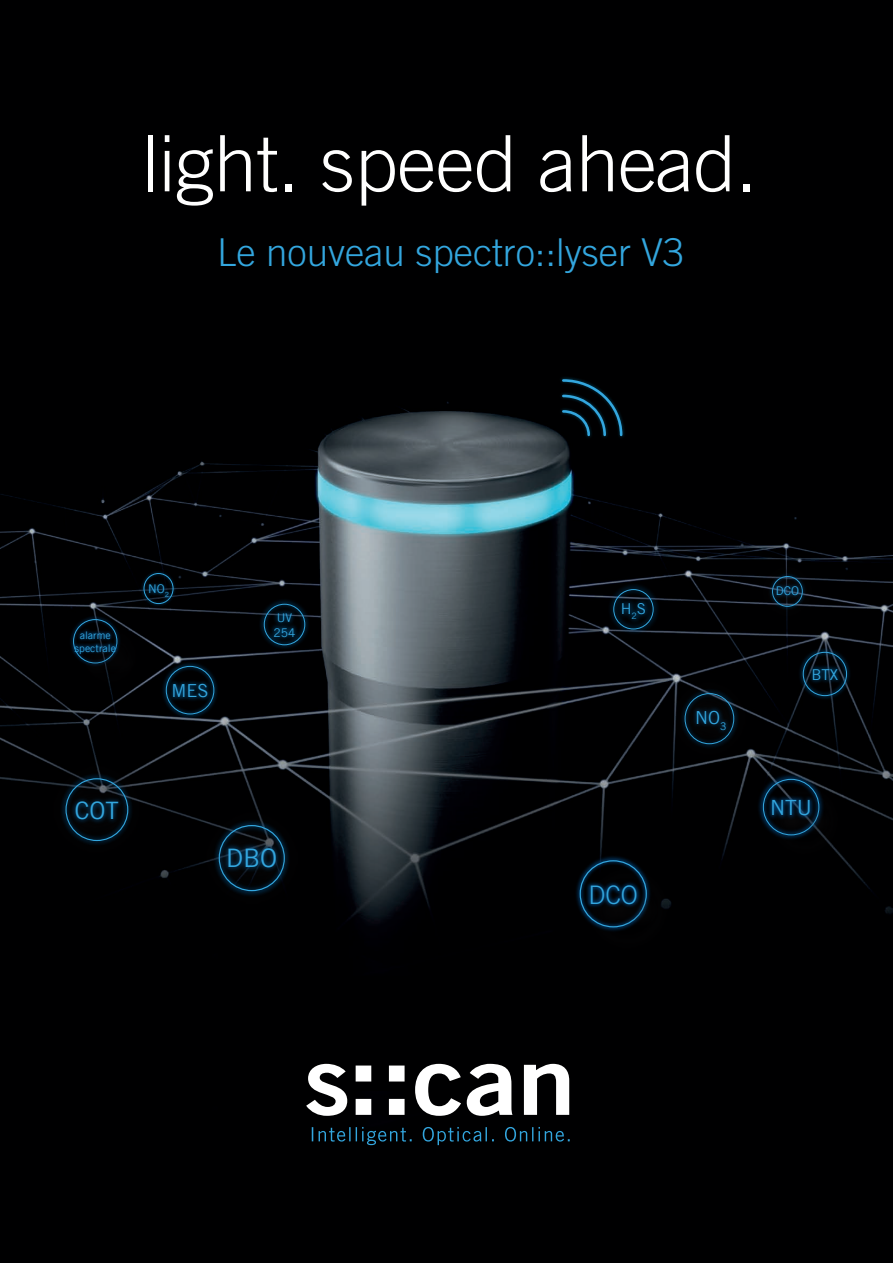
<style>
.page{position:relative;width:893px;height:1263px;background:#fff}
.page>*{position:absolute;margin:0;border:0;box-sizing:border-box;transform-origin:0 0}
.t1{font:300 77.7px "Trade Gothic LT Com";letter-spacing:-.005em;color:#fff}
.t2{font:300 38.4px "Trade Gothic LT Com";color:#33a6de}
.t3{font:300 25.5px "Trade Gothic LT Com";color:#33a6de}
.t4{font:25.5px "Trade Gothic LT Com";color:#33a6de}
.t5{font:24px "Trade Gothic LT Com";color:#33a6de}
.t6{font:21px "Trade Gothic LT Com";color:#33a6de}
.t7{font:18px "Trade Gothic LT Com";color:#33a6de}
.t8{font:15px "Trade Gothic LT Com";color:#33a6de}
.t9{font:12px "Trade Gothic LT Com";color:#33a6de}
.t10{font:10.5px "Trade Gothic LT Com";color:#33a6de}
</style>
<div class="page">
<img style="left:0;top:0;width:893px;height:1091px">
<div style="left:0;top:1091px;width:893px;height:172px;background:#000001"></div>
<svg style="left:306px;top:1064px;width:41px;height:52px"></svg>
<svg style="left:389px;top:1065px;width:16px;height:50px"></svg>
<svg style="left:356px;top:1065px;width:15px;height:50px"></svg>
<svg style="left:415px;top:1064px;width:46px;height:52px"></svg>
<svg style="left:467px;top:1064px;width:45px;height:52px"></svg>
<svg style="left:524px;top:1064px;width:45px;height:51px"></svg>
<svg style="left:312px;top:1127px;width:258px;height:18px;background:#081b25"></svg>
<div style="left:559px;top:376px;width:67px;height:64px;background:#000001"></div>
<svg style="left:561px;top:378px;width:63px;height:59px"></svg>
<div style="left:156px;top:656px;width:69px;height:69px;background:#231f20;opacity:.3"></div>
<div style="left:161px;top:661px;width:58px;height:58px;background:#0064a5;opacity:.5"></div>
<div style="left:166px;top:666px;width:48px;height:48px;border:1px solid #33a6de;border-radius:50%"></div>
<div style="left:583px;top:864px;width:89px;height:88px;background:#000001"></div>
<div style="left:575px;top:855px;width:77px;height:77px;background:#015ca7;opacity:.7"></div>
<div style="left:594px;top:890px;width:68px;height:39px;background:#231f20;opacity:.75"></div>
<div style="left:585px;top:881px;width:56px;height:28px;background:#015ca7;opacity:.7"></div>
<div style="left:136px;top:566px;width:45px;height:45px;background:#231f20;opacity:.3"></div>
<div style="left:140px;top:570px;width:37px;height:37px;background:#0064a5;opacity:.5"></div>
<div style="left:144px;top:573px;width:29px;height:31px;border:1px solid #33a6de;border-radius:50%"></div>
<div style="left:600px;top:576px;width:67px;height:67px;background:#231f20;opacity:.3"></div>
<div style="left:607px;top:583px;width:53px;height:53px;background:#0064a5;opacity:.5"></div>
<div style="left:613px;top:589px;width:40px;height:40px;border:1px solid #33a6de;border-radius:50%"></div>
<div style="left:791px;top:640px;width:67px;height:67px;background:#231f20;opacity:.3"></div>
<div style="left:798px;top:647px;width:54px;height:54px;background:#0064a5;opacity:.5"></div>
<div style="left:803px;top:652px;width:44px;height:44px;border:1px solid #33a6de;border-radius:50%"></div>
<div style="left:45px;top:758px;width:104px;height:103px;background:#000001"></div>
<div style="left:60px;top:773px;width:74px;height:73px;background:#006cb7;opacity:.63"></div>
<div style="left:56px;top:782px;width:81px;height:57px;background:#231f20;opacity:.58"></div>
<div style="left:70px;top:797px;width:53px;height:28px;background:#006cb7;opacity:.63"></div>
<div style="left:198px;top:804px;width:108px;height:108px;background:#000001"></div>
<div style="left:213px;top:819px;width:78px;height:78px;background:#006cb7;opacity:.51"></div>
<div style="left:208px;top:827px;width:89px;height:61px;background:#231f20;opacity:.58"></div>
<div style="left:222px;top:843px;width:60px;height:30px;background:#006cb7;opacity:.51"></div>
<div style="left:757px;top:561px;width:61px;height:61px;background:#231f20;opacity:.58"></div>
<div style="left:768px;top:572px;width:39px;height:39px;background:#010102"></div>
<div style="left:762px;top:571px;width:51px;height:39px;background:#231f20;opacity:.58"></div>
<div style="left:773px;top:582px;width:29px;height:16px;background:#006cb7;opacity:.51"></div>
<div style="left:666px;top:675px;width:86px;height:87px;background:#231f20;opacity:.58"></div>
<div style="left:679px;top:688px;width:60px;height:61px;background:#006cb7;opacity:.51"></div>
<div style="left:678px;top:692px;width:65px;height:55px;background:#231f20;opacity:.58"></div>
<div style="left:692px;top:706px;width:38px;height:29px;background:#006cb7;opacity:.51"></div>
<div style="left:766px;top:782px;width:77px;height:77px;background:#231f20;opacity:.75"></div>
<div style="left:757px;top:773px;width:68px;height:68px;background:#015ca7;opacity:.7"></div>
<div style="left:774px;top:803px;width:59px;height:36px;background:#231f20;opacity:.75"></div>
<div style="left:767px;top:795px;width:49px;height:26px;background:#015ca7;opacity:.7"></div>
<div style="left:252px;top:592px;width:65px;height:65px;background:#231f20;opacity:.3"></div>
<div style="left:258px;top:598px;width:53px;height:53px;background:#0064a5;opacity:.5"></div>
<div style="left:264px;top:604px;width:41px;height:41px;border:1px solid #33a6de;border-radius:50%"></div>
<div style="left:76px;top:622px;width:67px;height:67px;background:#231f20;opacity:.75"></div>
<div style="left:69px;top:615px;width:52px;height:52px;background:#015ca7;opacity:.55"></div>
<div style="left:73px;top:619px;width:44px;height:44px;border:1px solid #33a6de;border-radius:50%"></div>
<div style="left:79px;top:636px;width:62px;height:42px;background:#231f20;opacity:.75"></div>
<div style="left:71px;top:628px;width:48px;height:29px;background:#015ca7;opacity:.55"></div>
<h1 class="t1" style="left:142px;top:118px;width:617px">light. speed ahead.</h1>
<p class="t2" style="left:217px;top:230px;width:469px">Le nouveau spectro::lyser V3</p>
<p class="t9" style="left:148px;top:582px;width:22px">NO<sub>2</sub></p>
<p class="t9" style="left:277px;top:611px;width:17px">UV</p>
<p class="t10" style="left:80px;top:629px;width:32px">alarme</p>
<p class="t9" style="left:273px;top:625px;width:23px">254</p>
<p class="t10" style="left:75px;top:641px;width:43px">spectrale</p>
<p class="t5" style="left:75px;top:796px;width:46px">COT</p>
<p class="t7" style="left:172px;top:680px;width:38px">MES</p>
<p class="t4" style="left:226px;top:842px;width:53px">DBO</p>
<p class="t8" style="left:621px;top:600px;width:27px">H<sub>2</sub>S</p>
<p class="t3" style="left:588px;top:880px;width:51px">DCO</p>
<p class="t7" style="left:695px;top:706px;width:33px">NO<sub>3</sub></p>
<p class="t9" style="left:776px;top:583px;width:25px">DCO</p>
<p class="t8" style="left:811px;top:665px;width:28px">BTX</p>
<p class="t6" style="left:770px;top:795px;width:44px">NTU</p>
</div>
